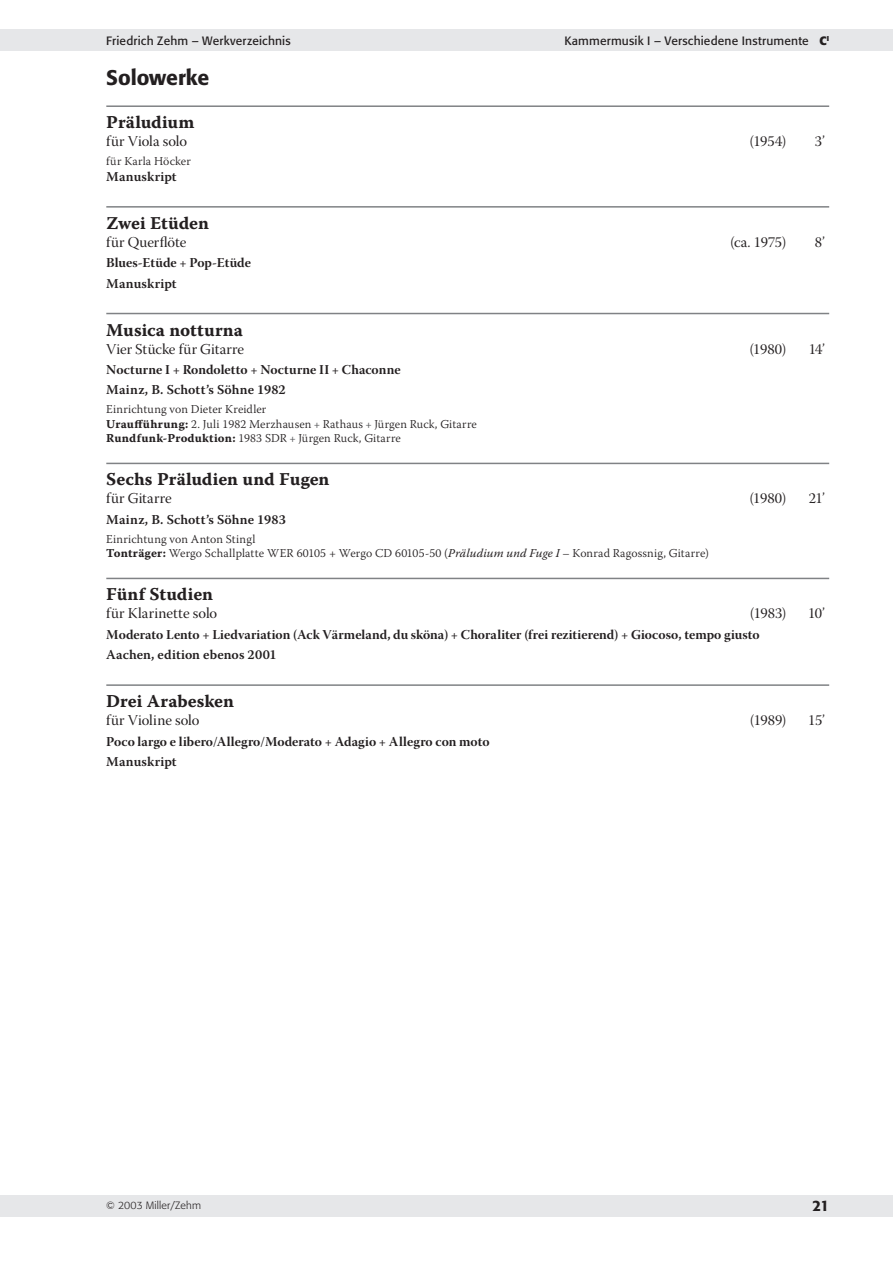
<style>
.page{position:relative;width:893px;height:1263px;background:#fff}
.page>*{position:absolute;margin:0;border:0;box-sizing:border-box;transform-origin:0 0}
.Unterabteilung{font:500 21px "Formata";letter-spacing:-.005em;color:#231f20}
.Werktitel_________Ta{font:18px "Warnock Pro Bold Capt";color:#231f20}
.Untertitel_2_______T{font:15px "Warnock Pro Subh";color:#231f20}
.t1{font:500 15px "Formata";color:#231f20}
.Werkteile{font:13.5px "Warnock Pro Bold Subh";color:#231f20}
.Verlag{font:600 13.5px "Warnock Pro";letter-spacing:.01em;color:#231f20}
.verlag_Manuskript{font:600 13.5px "Warnock Pro";letter-spacing:.01em;color:#231f20}
.Beschreibung{font:300 12px "Warnock Pro";letter-spacing:.01em;color:#231f20}
.t2{font:12px "Formata";letter-spacing:.015em;color:#231f20}
.Beschreibung_Rundfun{font:300 12px "Warnock Pro";letter-spacing:.005em;color:#231f20}
.t3{font:300 10.5px "Formata";letter-spacing:.015em;color:#231f20}
.s1{font-weight:700}
.s2{font-family:"Warnock Pro Bold Capt";font-weight:400}
.s3{font-family:"Warnock Pro Bold Subh";font-weight:400;color:#57585a}
.s4{font-weight:400;font-style:italic}
</style>
<div class="page">
<div style="left:0;top:30px;width:893px;height:21px;background:#e6e7e9"></div>
<div style="left:0;top:1195px;width:893px;height:21px;background:#e6e7e9"></div>
<hr style="left:106px;top:105px;width:723px;height:2px;background:#808285">
<hr style="left:106px;top:206px;width:723px;height:2px;background:#808285">
<hr style="left:106px;top:313px;width:723px;height:1px;background:#808285">
<hr style="left:106px;top:463px;width:723px;height:1px;background:#808285">
<hr style="left:106px;top:578px;width:723px;height:1px;background:#808285">
<hr style="left:106px;top:684px;width:723px;height:2px;background:#808285">
<p class="t2" style="left:106px;top:33px;width:186px">Friedrich Zehm – Werkverzeichnis</p>
<p class="t2" style="left:564px;top:33px;width:266px">Kammermusik I – Verschiedene Instrumente <span class="s1">C</span><sup>I</sup></p>
<p class="Unterabteilung" style="left:106px;top:64px;width:104px">Solowerke</p>
<p class="Werktitel_________Ta" style="left:106px;top:111px;width:90px">Präludium</p>
<p class="Untertitel_2_______T" style="left:106px;top:133px;width:82px">für Viola solo</p>
<p class="Untertitel_2_______T" style="left:749px;top:133px;width:39px">(1954)</p>
<p class="Untertitel_2_______T" style="left:815px;top:133px;width:12px">3’</p>
<p class="Beschreibung" style="left:106px;top:154px;width:86px">für Karla Höcker</p>
<p class="verlag_Manuskript" style="left:106px;top:169px;width:72px">Manuskript</p>
<p class="Werktitel_________Ta" style="left:106px;top:212px;width:104px">Zwei Etüden</p>
<p class="Untertitel_2_______T" style="left:106px;top:233px;width:82px">für Querflöte</p>
<p class="Untertitel_2_______T" style="left:730px;top:233px;width:58px">(ca. 1975)</p>
<p class="Untertitel_2_______T" style="left:815px;top:233px;width:12px">8’</p>
<p class="Werkteile" style="left:106px;top:255px;width:146px">Blues-Etüde + Pop-Etüde</p>
<p class="verlag_Manuskript" style="left:106px;top:275px;width:72px">Manuskript</p>
<p class="Werktitel_________Ta" style="left:106px;top:319px;width:138px">Musica notturna</p>
<p class="Untertitel_2_______T" style="left:106px;top:340px;width:139px">Vier Stücke für Gitarre</p>
<p class="Untertitel_2_______T" style="left:749px;top:340px;width:39px">(1980)</p>
<p class="Untertitel_2_______T" style="left:809px;top:340px;width:18px">14’</p>
<p class="Werkteile" style="left:106px;top:361px;width:296px">Nocturne I + Rondoletto + Nocturne II + Chaconne</p>
<p class="Verlag" style="left:106px;top:382px;width:181px">Mainz, B. Schott’s Söhne 1982</p>
<p class="Beschreibung" style="left:106px;top:402px;width:162px">Einrichtung von Dieter Kreidler</p>
<p class="Beschreibung" style="left:106px;top:416px;width:372px"><span class="s2">Uraufführung:</span> 2. Juli 1982 Merzhausen <span class="s3">+</span> Rathaus <span class="s3">+</span> Jürgen Ruck, Gitarre</p>
<p class="Beschreibung_Rundfun" style="left:106px;top:431px;width:296px"><span class="s2">Rundfunk-Produktion:</span> 1983 SDR <span class="s3">+</span> Jürgen Ruck, Gitarre</p>
<p class="Werktitel_________Ta" style="left:106px;top:469px;width:225px">Sechs Präludien und Fugen</p>
<p class="Untertitel_2_______T" style="left:106px;top:490px;width:67px">für Gitarre</p>
<p class="Untertitel_2_______T" style="left:749px;top:490px;width:39px">(1980)</p>
<p class="Untertitel_2_______T" style="left:809px;top:490px;width:18px">21’</p>
<p class="Verlag" style="left:106px;top:511px;width:181px">Mainz, B. Schott’s Söhne 1983</p>
<p class="Beschreibung" style="left:106px;top:531px;width:151px">Einrichtung von Anton Stingl</p>
<p class="Beschreibung" style="left:106px;top:546px;width:604px"><span class="s2">Tonträger:</span> Wergo Schallplatte WER 60105 + Wergo CD 60105-50 (<span class="s4">Präludium und Fuge I</span> – Konrad Ragossnig, Gitarre)</p>
<p class="Werktitel_________Ta" style="left:106px;top:584px;width:108px">Fünf Studien</p>
<p class="Untertitel_2_______T" style="left:106px;top:605px;width:112px">für Klarinette solo</p>
<p class="Untertitel_2_______T" style="left:750px;top:605px;width:38px">(1983)</p>
<p class="Untertitel_2_______T" style="left:808px;top:605px;width:18px">10’</p>
<p class="Werkteile" style="left:106px;top:626px;width:655px">Moderato Lento + Liedvariation (Ack Värmeland, du sköna) + Choraliter (frei rezitierend) + Giocoso, tempo giusto</p>
<p class="Verlag" style="left:106px;top:647px;width:172px">Aachen, edition ebenos 2001</p>
<p class="Werktitel_________Ta" style="left:106px;top:690px;width:129px">Drei Arabesken</p>
<p class="Untertitel_2_______T" style="left:106px;top:712px;width:95px">für Violine solo</p>
<p class="Untertitel_2_______T" style="left:750px;top:712px;width:38px">(1989)</p>
<p class="Untertitel_2_______T" style="left:808px;top:712px;width:18px">15’</p>
<p class="Werkteile" style="left:106px;top:733px;width:385px">Poco largo e libero/Allegro/Moderato + Adagio + Allegro con moto</p>
<p class="verlag_Manuskript" style="left:106px;top:753px;width:72px">Manuskript</p>
<p class="t3" style="left:106px;top:1199px;width:96px">© 2003 Miller/Zehm</p>
<p class="t1" style="left:812px;top:1196px;width:18px">21</p>
</div>
